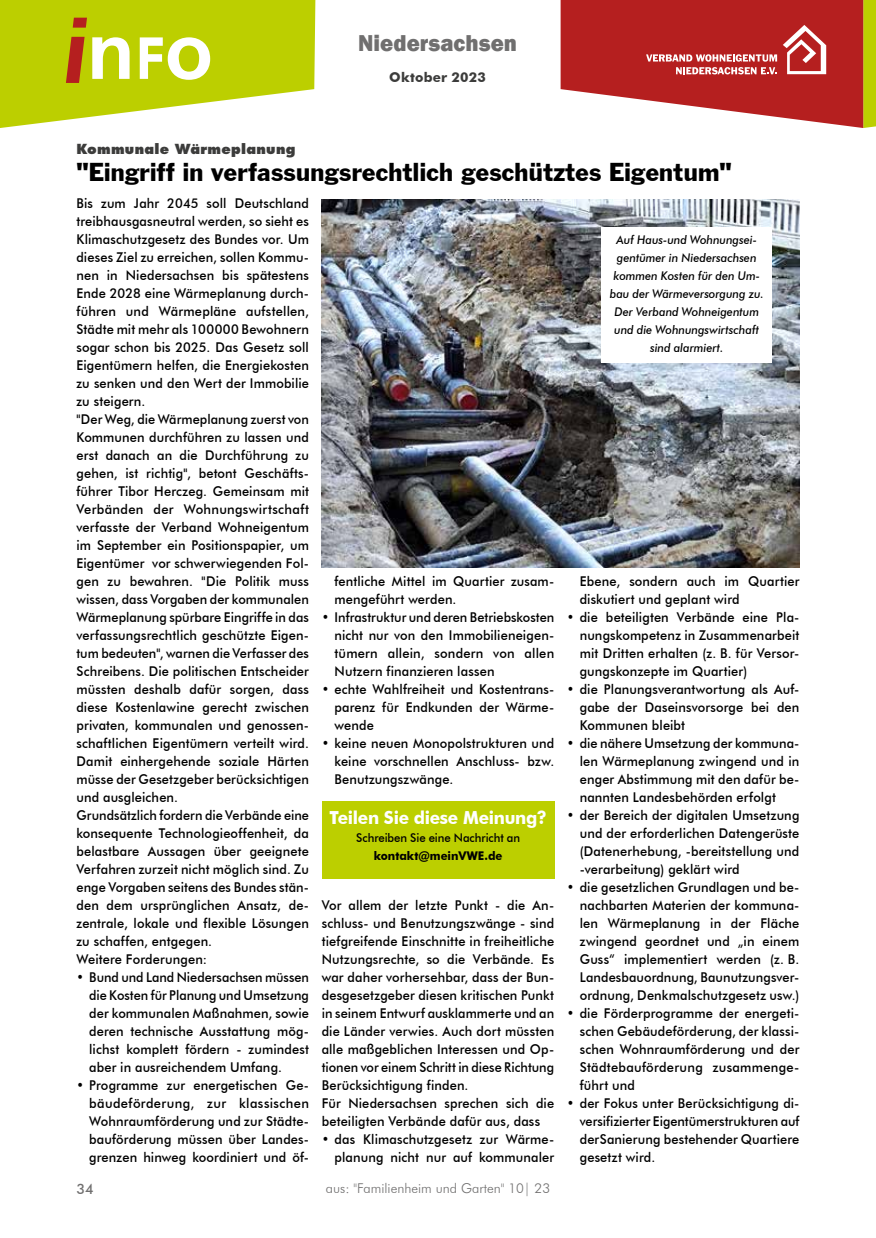
<style>
.page{position:relative;width:876px;height:1238px;background:#fff}
.page>*{position:absolute;margin:0;border:0;box-sizing:border-box;transform-origin:0 0}
.t1{font:27px "Franklin Gothic";letter-spacing:-.01em;color:#000}
.t2{font:800 23.55px "Franklin Gothic";letter-spacing:.005em;color:#706f6f;scale:.95 1}
.t3{font:700 18px "Futura BT";letter-spacing:-.02em;color:#fff;scale:.95 1}
.t4{font:500 14.25px "Futura BT";color:#706f6f}
.t5{font:500 13.5px/18px "Futura BT";letter-spacing:.01em;color:#000;text-align:justify;scale:.95 1}
.t6{font:500 13.5px/18px "Futura BT";letter-spacing:.01em;color:#000;text-align:justify;scale:.94 1}
.t7{font:300 13.5px "Futura BT";color:#706f6f}
.t8{font:800 13.5px "Futura Std";letter-spacing:.02em;color:#3c3c3b}
.t9{font:700 13.5px "Futura BT";letter-spacing:.015em;color:#3c3c3b}
.t10{font:italic 500 12px/18px "Futura BT";color:#000;text-align:center;scale:.95 1}
.t11{font:500 12px "Futura BT";letter-spacing:-.005em;color:#000;scale:.95 1}
.t12{font:700 12px "Futura BT";color:#000;scale:.95 1}
</style>
<div class="page">
<svg style="left:561px;top:0;width:315px;height:128px"></svg>
<svg style="left:0;top:0;width:315px;height:128px"></svg>
<div style="left:322px;top:801px;width:232px;height:77px;background:#bccf00"></div>
<img style="left:322px;top:200px;width:477px;height:368px">
<div style="left:602px;top:227px;width:170px;height:135px;background:#fff"></div>
<h2 class="t2" style="left:358px;top:28px;width:169px">Niedersachsen</h2>
<p class="t9" style="left:389px;top:69px;width:98px">Oktober 2023</p>
<p class="t8" style="left:76px;top:140px;width:221px">Kommunale Wärmeplanung</p>
<h1 class="t1" style="left:76px;top:155px;width:657px">"Eingriff in verfassungsrechtlich geschütztes Eigentum"</h1>
<p class="t5" style="left:76px;top:194px;width:246px;text-align:left">Bis zum Jahr 2045 soll Deutschland treibhausgasneutral werden, so sieht es Klimaschutzgesetz des Bundes vor. Um dieses Ziel zu erreichen, sollen Kommu&shy;nen in Niedersachsen bis spätestens Ende 2028 eine Wärmeplanung durch&shy;führen und Wärmepläne aufstellen, Städte mit mehr als 100000 Bewohnern sogar schon bis 2025. Das Gesetz soll Eigentümern helfen, die Energiekosten zu senken und den Wert der Immobilie zu steigern.<br>"Der Weg, die Wärmeplanung zuerst von Kommunen durchführen zu lassen und erst danach an die Durchführung zu gehen, ist richtig", betont Geschäfts&shy;führer Tibor Herczeg. Gemeinsam mit Verbänden der Wohnungswirtschaft verfasste der Verband Wohneigentum im September ein Positionspapier, um Eigentümer vor schwerwiegenden Fol&shy;gen zu bewahren. "Die Politik muss wissen, dass Vorgaben der kommunalen Wärmeplanung spürbare Eingriffe in das verfassungsrechtlich geschützte Eigen&shy;tum bedeuten", warnen die Verfasser des Schreibens. Die politischen Entscheider müssten deshalb dafür sorgen, dass diese Kostenlawine gerecht zwischen privaten, kommunalen und genossen&shy;schaftlichen Eigentümern verteilt wird.<br>Damit einhergehende soziale Härten müsse der Gesetzgeber berücksichtigen und ausgleichen.<br>Grundsätzlich fordern die Verbände eine konsequente Technologieoffenheit, da belastbare Aussagen über geeignete Verfahren zurzeit nicht möglich sind. Zu enge Vorgaben seitens des Bundes stän&shy;den dem ursprünglichen Ansatz, de&shy;zentrale, lokale und flexible Lösungen zu schaffen, entgegen.<br>Weitere Forderungen:</p>
<p class="t6" style="left:89px;top:968px;width:235px;text-indent:-13px">• Bund und Land Niedersachsen müssen die Kosten für Planung und Umsetzung der kommunalen Maßnahmen, sowie deren technische Ausstattung mög&shy;lichst komplett fördern - zumindest aber in ausreichendem Umfang.</p>
<p class="t5" style="left:89px;top:1076px;width:233px;text-indent:-13px">• Programme zur energetischen Ge&shy;bäudeförderung, zur klassischen Wohnraumförderung und zur Städte&shy;bauförderung müssen über Landes&shy;grenzen hinweg koordiniert und öf-</p>
<p class="t5" style="left:334px;top:572px;width:233px">fentliche Mittel im Quartier zusam&shy;mengeführt werden.</p>
<p class="t6" style="left:334px;top:608px;width:235px;text-indent:-13px">• Infrastruktur und deren Betriebskosten nicht nur von den Immobilieneigen&shy;tümern allein, sondern von allen Nutzern finanzieren lassen</p>
<p class="t5" style="left:334px;top:680px;width:233px;text-indent:-13px">• echte Wahlfreiheit und Kostentrans&shy;parenz für Endkunden der Wärme&shy;wende</p>
<p class="t5" style="left:334px;top:734px;width:233px;text-indent:-13px">• keine neuen Monopolstrukturen und keine vorschnellen Anschluss- bzw.<br>Benutzungszwänge.</p>
<h3 class="t3" style="left:330px;top:806px;width:230px">Teilen Sie diese Meinung?</h3>
<p class="t11" style="left:356px;top:830px;width:174px">Schreiben Sie eine Nachricht an</p>
<p class="t12" style="left:374px;top:848px;width:137px">kontakt@meinVWE.de</p>
<p class="t5" style="left:322px;top:896px;width:246px;text-align:left">Vor allem der letzte Punkt - die An&shy;schluss- und Benutzungszwänge - sind tiefgreifende Einschnitte in freiheitliche Nutzungsrechte, so die Verbände. Es war daher vorhersehbar, dass der Bun&shy;desgesetzgeber diesen kritischen Punkt in seinem Entwurf ausklammerte und an die Länder verwies. Auch dort müssten alle maßgeblichen Interessen und Op&shy;tionen vor einem Schritt in diese Richtung Berücksichtigung finden.<br>Für Niedersachsen sprechen sich die beteiligten Verbände dafür aus, dass</p>
<p class="t5" style="left:322px;top:1130px;width:246px;text-align:right">• das Klimaschutzgesetz zur Wärme&shy;planung nicht nur auf kommunaler</p>
<p class="t4" style="left:77px;top:1179px;width:19px">34</p>
<p class="t7" style="left:326px;top:1179px;width:226px">aus: "Familienheim und Garten" 10| 23</p>
<p class="t10" style="left:610px;top:230px;width:164px">Auf Haus-und Wohnungsei&shy;gentümer in Niedersachsen kommen Kosten für den Um&shy;bau der Wärmeversorgung zu.<br>Der Verband Wohneigentum und die Wohnungswirtschaft sind alarmiert.</p>
<p class="t5" style="left:580px;top:572px;width:233px">Ebene, sondern auch im Quartier diskutiert und geplant wird</p>
<p class="t5" style="left:580px;top:608px;width:233px;text-indent:-13px">• die beteiligten Verbände eine Pla&shy;nungskompetenz in Zusammenarbeit mit Dritten erhalten (z. B. für Versor&shy;gungskonzepte im Quartier)</p>
<p class="t5" style="left:580px;top:680px;width:233px;text-indent:-13px">• die Planungsverantwortung als Auf&shy;gabe der Daseinsvorsorge bei den Kommunen bleibt</p>
<p class="t5" style="left:580px;top:734px;width:233px;text-indent:-13px">• die nähere Umsetzung der kommuna&shy;len Wärmeplanung zwingend und in enger Abstimmung mit den dafür be&shy;nannten Landesbehörden erfolgt</p>
<p class="t5" style="left:580px;top:806px;width:233px;text-indent:-13px">• der Bereich der digitalen Umsetzung und der erforderlichen Datengerüste (Datenerhebung, -bereitstellung und -verarbeitung) geklärt wird</p>
<p class="t5" style="left:580px;top:878px;width:233px;text-indent:-13px">• die gesetzlichen Grundlagen und be&shy;nachbarten Materien der kommuna&shy;len Wärmeplanung in der Fläche zwingend geordnet und „in einem Guss“ implementiert werden (z. B.<br>Landesbauordnung, Baunutzungsver&shy;ordnung, Denkmalschutzgesetz usw.)</p>
<p class="t5" style="left:580px;top:1004px;width:233px;text-indent:-13px">• die Förderprogramme der energeti&shy;schen Gebäudeförderung, der klassi&shy;schen Wohnraumförderung und der Städtebauförderung zusammenge&shy;führt und</p>
<p class="t5" style="left:580px;top:1094px;width:233px;text-indent:-13px">• der Fokus unter Berücksichtigung di&shy;versifizierter Eigentümerstrukturen auf derSanierung bestehender Quartiere gesetzt wird.</p>
</div>
